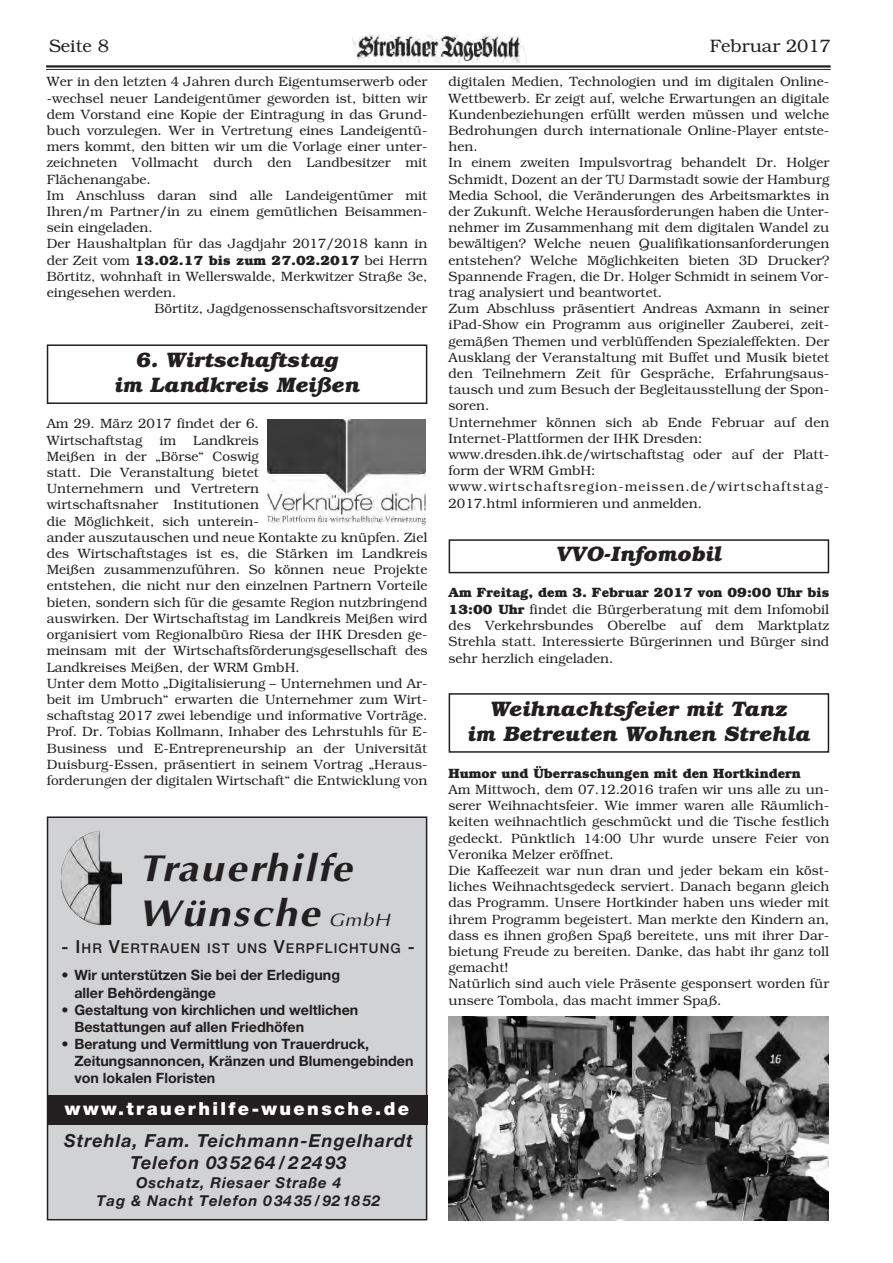
<style>
.page{position:relative;width:893px;height:1263px;background:#fff}
.page>*{position:absolute;margin:0;border:0;box-sizing:border-box;transform-origin:0 0}
.t1{font:italic 700 37.5px/45.6px "Optima";letter-spacing:.055em;color:#231f20;scale:1.1 1}
.t2{font:italic 700 21px/25.2px "Bookman";color:#231f20;text-align:center}
.t3{font:italic 700 18px/21.6px "Helvetica Neue";letter-spacing:.055em;color:#231f20;text-align:center}
.t4{font:900 18px "Helvetica Neue";letter-spacing:.135em;color:#fff}
.t5{font:300 18px "Bookman";color:#231f20}
.t6{font:italic 700 15px/18px "Helvetica Neue";letter-spacing:.055em;color:#231f20;text-align:center}
.t7{font:700 14.25px/17.1px "Helvetica Neue";color:#231f20}
.t8{font:300 13.5px/16.2px "Bookman";color:#231f20}
.t9{font:700 13.5px "Bookman";color:#231f20}
.t10{font:500 13.5px "Helvetica Neue";letter-spacing:.075em;color:#231f20}
.s1{font-weight:300}
.s2{font-weight:700}
.s3{font-weight:400;font-size:18px}
.s4{font-size:18px}
</style>
<div class="page">
<img style="left:353px;top:34px;width:172px;height:28px">
<hr style="left:46px;top:65px;width:785px;height:3px;background:#231f20">
<hr style="left:46px;top:69px;width:785px;height:1px;background:#231f20">
<img style="left:268px;top:419px;width:157px;height:106px">
<div style="left:47px;top:344px;width:380px;height:60px;border:2px solid #231f20"></div>
<div style="left:449px;top:693px;width:380px;height:60px;border:2px solid #231f20"></div>
<div style="left:449px;top:539px;width:380px;height:34px;border:2px solid #231f20"></div>
<img style="left:449px;top:1016px;width:380px;height:204px">
<div style="left:48px;top:817px;width:379px;height:403px;background:#d1d2d4"></div>
<div style="left:47px;top:816px;width:380px;height:404px;border:2px solid #231f20"></div>
<img style="left:60px;top:831px;width:62px;height:94px">
<div style="left:47px;top:1095px;width:380px;height:29px;background:#231f20"></div>
<h3 class="t5" style="left:49px;top:35px;width:61px">Seite 8</h3>
<h3 class="t5" style="left:710px;top:35px;width:122px">Februar 2017</h3>
<p class="t8" style="left:47px;top:74px;width:382px">Wer in den letzten 4 Jahren durch Eigentumserwerb oder</p>
<p class="t8" style="left:47px;top:90px;width:382px">-wechsel neuer Landeigentümer geworden ist, bitten wir</p>
<p class="t8" style="left:47px;top:106px;width:382px">dem Vorstand eine Kopie der Eintragung in das Grund-</p>
<p class="t8" style="left:47px;top:122px;width:382px">buch vorzulegen. Wer in Vertretung eines Landeigentü-</p>
<p class="t8" style="left:47px;top:138px;width:382px">mers kommt, den bitten wir um die Vorlage einer unter-</p>
<p class="t8" style="left:47px;top:155px;width:382px">zeichneten Vollmacht durch den Landbesitzer mit</p>
<p class="t8" style="left:47px;top:171px;width:105px">Flächenangabe.</p>
<p class="t8" style="left:47px;top:187px;width:382px">Im Anschluss daran sind alle Landeigentümer mit</p>
<p class="t8" style="left:47px;top:203px;width:382px">Ihren/m Partner/in zu einem gemütlichen Beisammen-</p>
<p class="t8" style="left:47px;top:219px;width:108px">sein eingeladen.</p>
<p class="t8" style="left:47px;top:236px;width:382px">Der Haushaltplan für das Jagdjahr 2017/2018 kann in</p>
<p class="t9" style="left:47px;top:255px;width:382px"><span class="s1">der Zeit vom</span> 13.02.17 bis zum 27.02.2017 <span class="s1">bei Herrn</span></p>
<p class="t8" style="left:47px;top:268px;width:382px">Börtitz, wohnhaft in Wellerswalde, Merkwitzer Straße 3e,</p>
<p class="t8" style="left:47px;top:284px;width:131px">eingesehen werden.</p>
<p class="t8" style="left:154px;top:300px;width:274px">Börtitz, Jagdgenossenschaftsvorsitzender</p>
<h2 class="t2" style="left:115px;top:349px;width:247px">6. Wirtschaftstag<br>im Landkreis Meißen</h2>
<p class="t8" style="left:47px;top:416px;width:214px">Am 29. März 2017 findet der 6.<br>Wirtschaftstag</p>
<p class="t8" style="left:449px;top:74px;width:382px">digitalen Medien, Technologien und im digitalen Online-Wettbewerb. Er zeigt auf, welche Erwartungen an digitale Kundenbeziehungen erfüllt werden müssen und welche Bedrohungen durch internationale Online-Player entste&shy;hen.<br>In einem zweiten Impulsvortrag behandelt Dr. Holger Schmidt, Dozent an der TU Darmstadt sowie der Hamburg Media School, die Veränderungen des Arbeitsmarktes in der Zukunft. Welche Herausforderungen haben die Unter&shy;nehmer im Zusammenhang mit dem digitalen Wandel zu bewältigen? Welche neuen Qualifikationsanforderungen entstehen? Welche Möglichkeiten bieten 3D Drucker?<br>Spannende Fragen, die Dr. Holger Schmidt in seinem Vor&shy;trag analysiert und beantwortet.<br>Zum Abschluss präsentiert Andreas Axmann in seiner iPad-Show ein Programm aus origineller Zauberei, zeit&shy;gemäßen Themen und verblüffenden Spezialeffekten. Der Ausklang der Veranstaltung mit Buffet und Musik bietet den Teilnehmern Zeit für Gespräche, Erfahrungsaus&shy;tausch und zum Besuch der Begleitausstellung der Spon&shy;soren.<br>Unternehmer können sich ab Ende Februar auf den Internet-Plattformen der IHK Dresden: www.dresden.ihk.de/wirtschaftstag oder auf der Platt&shy;form der WRM GmbH: www.wirtschaftsregion-meissen.de/wirtschaftstag-2017.html informieren und anmelden.</p>
<h2 class="t2" style="left:556px;top:544px;width:167px">VVO-Infomobil</h2>
<p class="t8" style="left:449px;top:584px;width:382px;text-align:justify"><span class="s2">Am Freitag, dem 3. Februar 2017 von 09:00 Uhr bis 13:00 Uhr</span> findet die Bürgerberatung mit dem Infomobil des Verkehrsbundes Oberelbe auf dem Marktplatz Strehla statt. Interessierte Bürgerinnen und Bürger sind sehr herzlich eingeladen.</p>
<h2 class="t2" style="left:467px;top:698px;width:344px">Weihnachtsfeier mit Tanz<br>im Betreuten Wohnen Strehla</h2>
<p class="t9" style="left:449px;top:768px;width:354px">Humor und Überraschungen mit den Hortkindern</p>
<p class="t8" style="left:449px;top:781px;width:382px">Am Mittwoch, dem 07.12.2016 trafen wir uns alle zu un&shy;serer Weihnachtsfeier. Wie immer waren alle Räumlich&shy;keiten weihnachtlich geschmückt und die Tische festlich gedeckt. Pünktlich 14:00 Uhr wurde unsere Feier von Veronika Melzer eröffnet.<br>Die Kaffeezeit war nun dran und jeder bekam ein köst&shy;liches Weihnachtsgedeck serviert. Danach begann gleich das Programm. Unsere Hortkinder haben uns wieder mit ihrem Programm begeistert. Man merkte den Kindern an, dass es ihnen großen Spaß bereitete, uns mit ihrer Dar&shy;bietung Freude zu bereiten. Danke, das habt ihr ganz toll gemacht!<br>Natürlich sind auch viele Präsente gesponsert worden für unsere Tombola, das macht immer Spaß.</p>
<p class="t8" style="left:47px;top:432px;width:382px;text-indent:147px">Landkreis<br>Meißen in der „Börse“ Coswig<br>statt. Die Veranstaltung bietet<br>Unternehmern und Vertretern<br>wirtschaftsnaher Institutionen<br>die Möglichkeit, sich unterein-<br>ander auszutauschen und neue Kontakte zu knüpfen. Ziel des Wirtschaftstages ist es, die Stärken im Landkreis Meißen zusammenzuführen. So können neue Projekte entstehen, die nicht nur den einzelnen Partnern Vorteile bieten, sondern sich für die gesamte Region nutzbringend auswirken. Der Wirtschaftstag im Landkreis Meißen wird organisiert vom Regionalbüro Riesa der IHK Dresden ge&shy;meinsam mit der Wirtschaftsförderungsgesellschaft des Landkreises Meißen, der WRM GmbH.<br>Unter dem Motto „Digitalisierung – Unternehmen und Ar&shy;beit im Umbruch“ erwarten die Unternehmer zum Wirt&shy;schaftstag 2017 zwei lebendige und informative Vorträge.<br>Prof. Dr. Tobias Kollmann, Inhaber des Lehrstuhls für E-Business und E-Entrepreneurship an der Universität Duisburg-Essen, präsentiert in seinem Vortrag „Heraus&shy;forderungen der digitalen Wirtschaft“ die Entwicklung von</p>
<p class="t8" style="left:159px;top:432px;width:18px">im</p>
<h1 class="t1" style="left:138px;top:845px;width:230px">Trauerhilfe<br>Wünsche <span class="s3">GmbH</span></h1>
<p class="t10" style="left:62px;top:943px;width:355px"><span class="s4">- I</span>HR <span class="s4">V</span>ERTRAUEN IST UNS <span class="s4">V</span>ERPFLICHTUNG <span class="s4">-</span></p>
<p class="t7" style="left:74px;top:968px;width:267px;text-indent:-13px">• Wir unterstützen Sie bei der Erledigung aller Behördengänge</p>
<p class="t7" style="left:74px;top:1002px;width:285px;text-indent:-13px">• Gestaltung von kirchlichen und weltlichen<br>Bestattungen auf allen Friedhöfen</p>
<p class="t7" style="left:74px;top:1036px;width:341px;text-indent:-13px">• Beratung und Vermittlung von Trauerdruck,<br>Zeitungsannoncen, Kränzen und Blumengebinden von lokalen Floristen</p>
<h3 class="t4" style="left:65px;top:1102px;width:346px">www.trauerhilfe-wuensche.de</h3>
<h3 class="t3" style="left:64px;top:1131px;width:350px">Strehla, Fam. Teichmann-Engelhardt<br>Telefon 035264 / 2 24 93</h3>
<p class="t6" style="left:97px;top:1175px;width:285px">Oschatz, Riesaer Straße 4<br>Tag &amp; Nacht Telefon 03435 / 9218 52</p>
</div>
